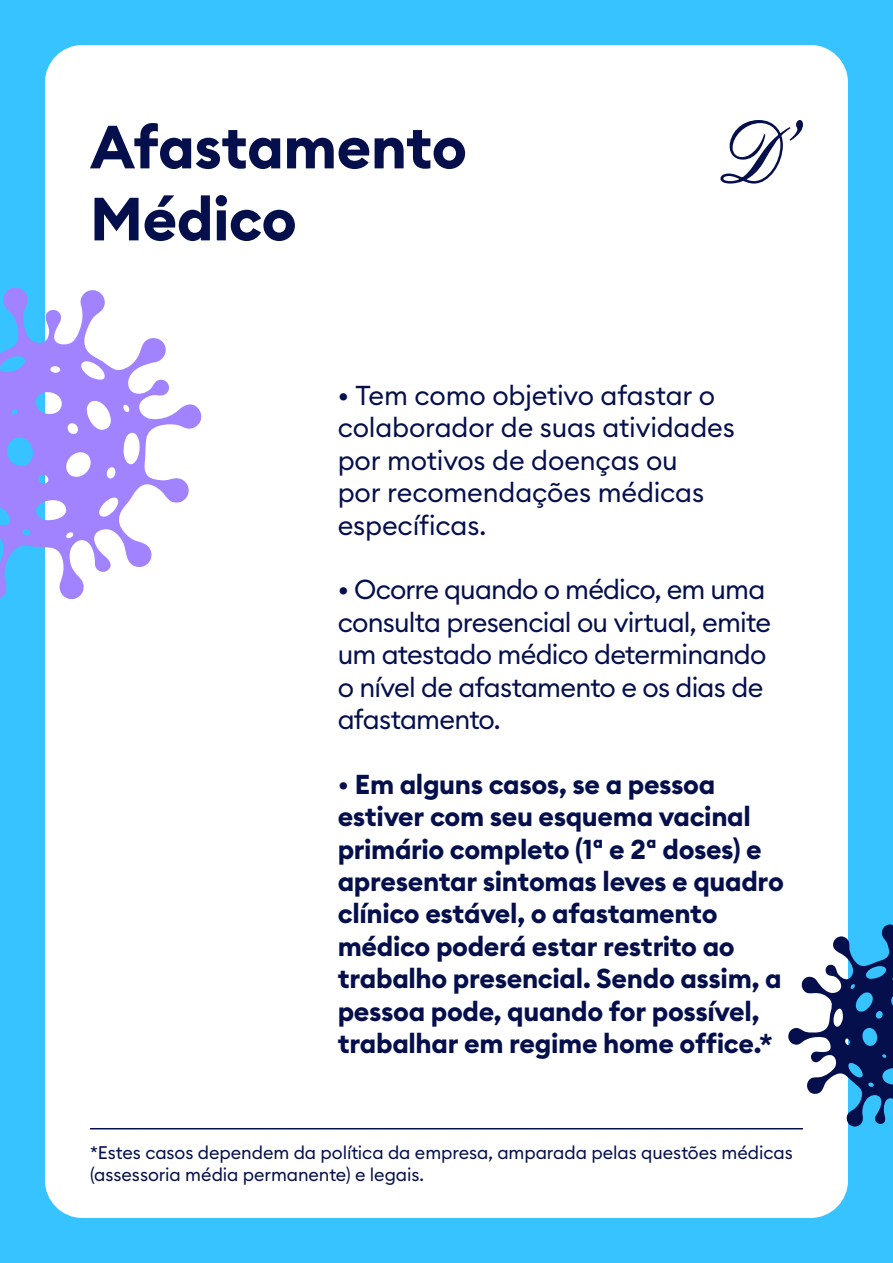
<style>
.page{position:relative;width:893px;height:1263px;background:#37c3ff}
.page>*{position:absolute;margin:0;border:0;box-sizing:border-box;transform-origin:0 0}
.t1{font:700 60px/72px "Euclid Circular B";letter-spacing:-.01em;color:#050f4b}
.txt{font:700 27px/32.4px "Euclid Circular B";letter-spacing:-.015em;color:#050f4b}
.txt-2{font:27px/32.4px "Euclid Circular B";letter-spacing:-.025em;color:#050f4b}
.txt-3{font:18px/21.6px "Euclid Circular B";letter-spacing:-.005em;color:#050f4b}
.s1{font-weight:400}
</style>
<div class="page">
<div style="left:45px;top:45px;width:803px;height:1173px;background:#fff;border-radius:38px"></div>
<svg style="left:720px;top:120px;width:83px;height:64px"></svg>
<hr style="left:90px;top:1128px;width:713px;height:1px;background:#050f4b">
<svg style="left:0;top:287px;width:202px;height:313px"></svg>
<svg style="left:788px;top:924px;width:105px;height:206px"></svg>
<h1 class="t1" style="left:90px;top:112px;width:378px">Afastamento<br>Médico</h1>
<p class="txt-2" style="left:338px;top:379px;width:399px">• Tem como objetivo afastar o colaborador de suas atividades por motivos de doenças ou<br>por recomendações médicas específicas.</p>
<p class="txt-2" style="left:338px;top:573px;width:435px">• Ocorre quando o médico, em uma consulta presencial ou virtual, emite um atestado médico determinando o nível de afastamento e os dias de afastamento.</p>
<p class="txt" style="left:338px;top:768px;width:448px"><span class="s1">•</span> Em alguns casos, se a pessoa estiver com seu esquema vacinal primário completo (1ª e 2ª doses) e apresentar sintomas leves e quadro clínico estável, o afastamento médico poderá estar restrito ao trabalho presencial. Sendo assim, a pessoa pode, quando for possível, trabalhar em regime home office.*</p>
<p class="txt-3" style="left:90px;top:1141px;width:704px">*Estes casos dependem da política da empresa, amparada pelas questões médicas (assessoria média permanente) e legais.</p>
</div>
